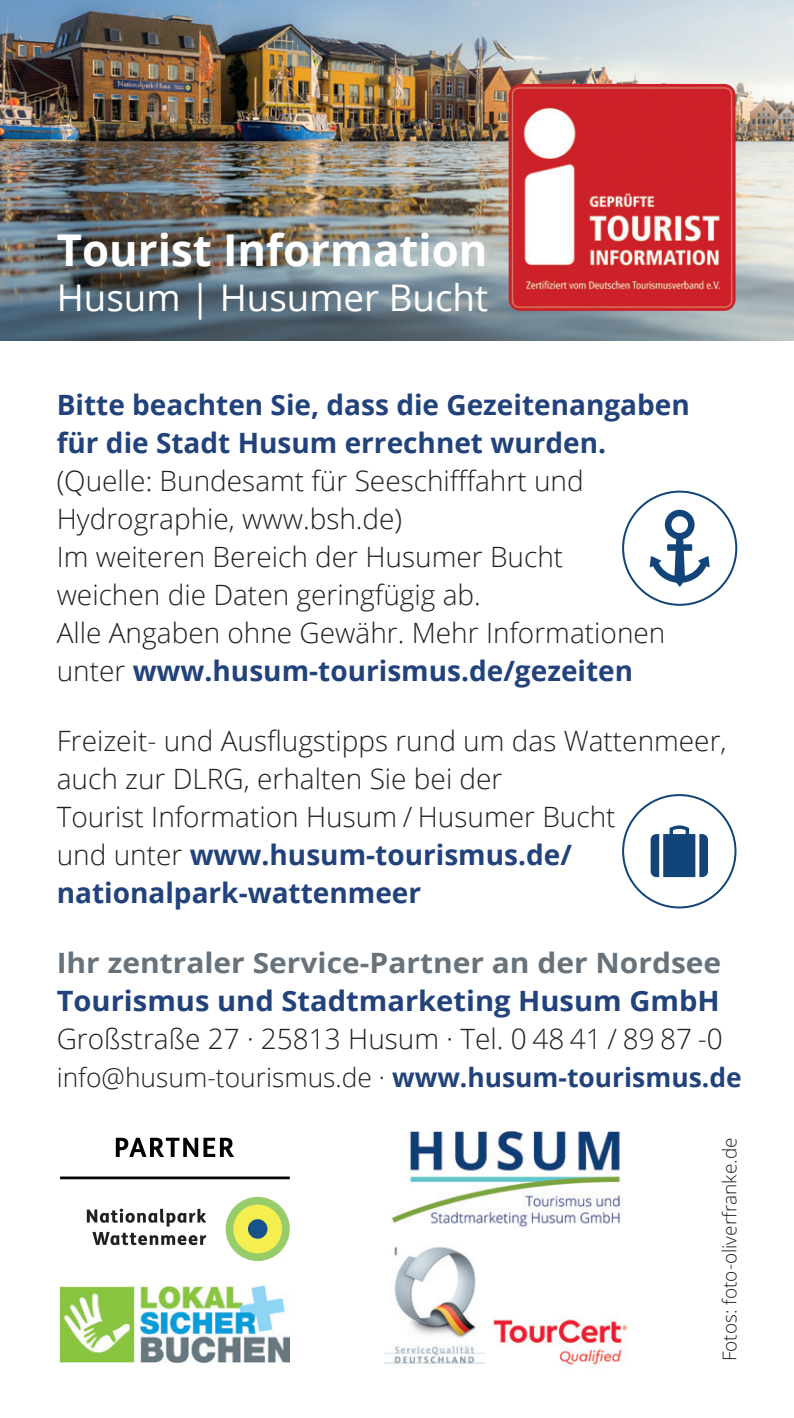
<style>
.page{position:relative;width:794px;height:1418px;background:#fff}
.page>*{position:absolute;margin:0;border:0;box-sizing:border-box;transform-origin:0 0}
.t1{font:700 43.6px "Open Sans";color:#fff}
.t2{font:36.8px "Open Sans";color:#fff}
.t3{font:300 28px/38px "Open Sans";color:#231f20}
.t4{font:700 28px/38px "Open Sans";color:#22427c}
.t5{font:700 28px "Open Sans";color:#67727b;scale:1.07 1}
.t6{font:700 28px "Open Sans";color:#22427c;scale:1.04 1}
.t7{font:300 26.4px "Open Sans";color:#231f20}
.t8{font:300 19.2px "Open Sans";color:#231f20}
.s1{font-weight:700;color:#22427c}
</style>
<div class="page">
<img style="left:384px;top:1246px;width:100px;height:118px">
<img style="left:391px;top:1131px;width:231px;height:97px">
<hr style="left:60px;top:1176px;width:230px;height:3px;background:#000001">
<svg style="left:116px;top:1137px;width:118px;height:19px"></svg>
<div style="left:226px;top:1196px;width:64px;height:64px;background:#97cc6a;border-radius:50%"></div>
<div style="left:233px;top:1204px;width:49px;height:49px;background:#f4ee50;border-radius:50%"></div>
<div style="left:248px;top:1219px;width:19px;height:19px;background:#17528b;border-radius:50%"></div>
<svg style="left:87px;top:1208px;width:119px;height:37px"></svg>
<svg style="left:58px;top:1362px;width:232px;height:1px"></svg>
<img style="left:59px;top:1285px;width:231px;height:77px">
<img style="left:494px;top:1318px;width:134px;height:47px">
<div style="left:622px;top:794px;width:114px;height:114px;border:2px solid #114478;border-radius:50%"></div>
<svg style="left:650px;top:825px;width:58px;height:52px"></svg>
<div style="left:622px;top:490px;width:115px;height:116px;border:2px solid #114478;border-radius:50%"></div>
<svg style="left:649px;top:510px;width:60px;height:76px"></svg>
<img style="left:0;top:0;width:794px;height:340px">
<img style="left:508px;top:84px;width:227px;height:227px">
<h1 class="t1" style="left:57px;top:220px;width:432px">Tourist Information</h1>
<h2 class="t2" style="left:57px;top:272px;width:433px">Husum | Husumer Bucht</h2>
<p class="t4" style="left:57px;top:385px;width:634px">Bitte beachten Sie, dass die Gezeitenangaben für die Stadt Husum errechnet wurden.</p>
<p class="t3" style="left:57px;top:461px;width:610px">(Quelle: Bundesamt für Seeschifffahrt und Hydrographie, www.bsh.de)<br>Im weiteren Bereich der Husumer Bucht weichen die Daten geringfügig ab.<br>Alle Angaben ohne Gewähr. Mehr Informationen unter <span class="s1">www.husum-tourismus.de/gezeiten</span></p>
<p class="t3" style="left:57px;top:721px;width:671px">Freizeit- und Ausflugstipps rund um das Wattenmeer, auch zur DLRG, erhalten Sie bei der<br>Tourist Information Husum / Husumer Bucht<br>und unter <span class="s1">www.husum-tourismus.de/ nationalpark-wattenmeer</span></p>
<p class="t5" style="left:57px;top:943px;width:622px">Ihr zentraler Service-Partner an der Nordsee</p>
<p class="t6" style="left:57px;top:981px;width:639px">Tourismus und Stadtmarketing Husum GmbH</p>
<p class="t3" style="left:57px;top:1019px;width:667px">Großstraße 27 · 25813 Husum · Tel. 0 48 41 / 89 87 -0</p>
<p class="t7" style="left:57px;top:1059px;width:686px">info@husum-tourismus.de · <span class="s1">www.husum-tourismus.de</span></p>
<p class="t8" style="left:716px;top:1361px;width:225px;rotate:-90deg">Fotos: foto-oliverfranke.de</p>
</div>
